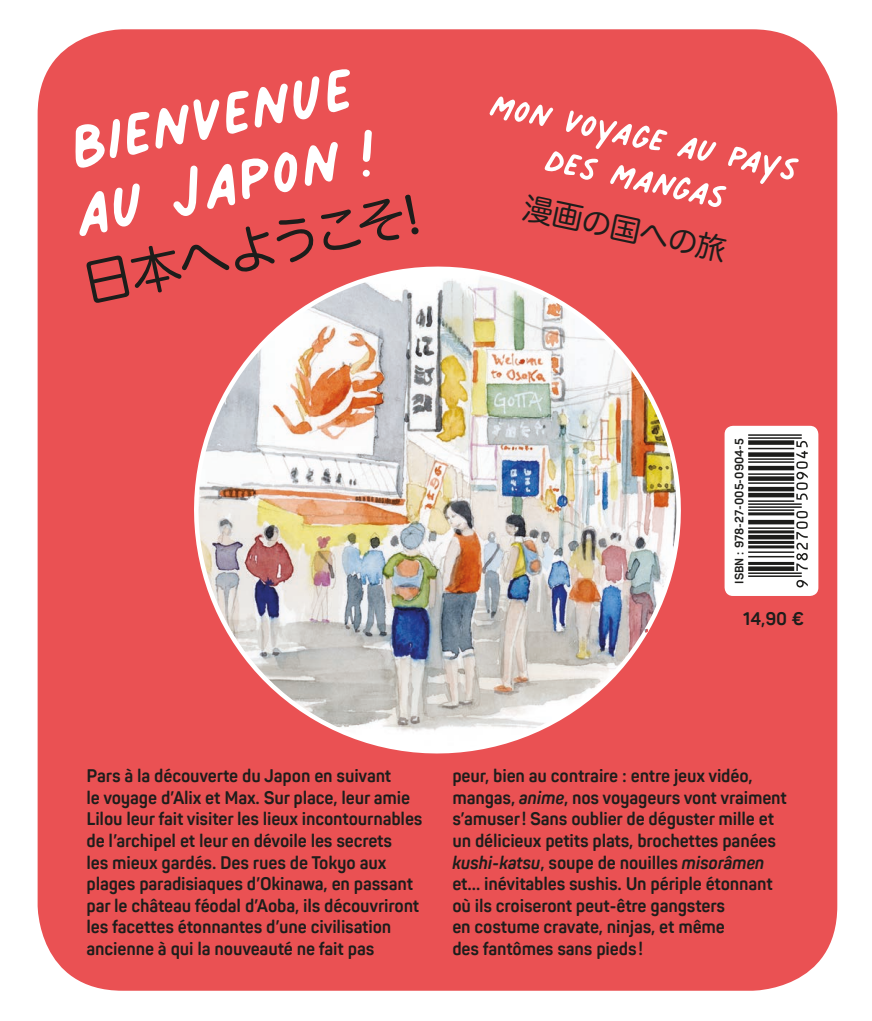
<style>
.page{position:relative;width:872px;height:1021px;background:#fff}
.page>*{position:absolute;margin:0;border:0;box-sizing:border-box;transform-origin:0 0}
.t1{font:127.5px "Palmer Lake Print";color:#fff}
.t2{font:67.5px "Palmer Lake Print";color:#fff}
.t3{font:51px "Hira Maru Pro W4";color:#1d1d1b}
.t4{font:30px "Hira Maru Pro W4";color:#1d1d1b}
.t5{font:700 18px/21.6px "Panton Narrow";letter-spacing:-.01em;color:#1d1d1b}
.t6{font:700 12px "Panton Narrow";color:#1d1d1b}
.s1{font-style:italic}
</style>
<div class="page">
<div style="left:38px;top:29px;width:799px;height:961px;background:#ea5153;border-radius:85px"></div>
<div style="left:724px;top:426px;width:94px;height:170px;background:#fff;border-radius:9px"></div>
<svg style="left:748px;top:434px;width:59px;height:153px"></svg>
<img style="left:194px;top:266px;width:487px;height:488px">
<h1 class="t1" style="left:58px;top:83px;width:288px;rotate:-12deg">Bienvenue</h1>
<h1 class="t1" style="left:61px;top:152px;width:310px;rotate:-12deg">au Japon !</h1>
<h3 class="t3" style="left:74px;top:241px;width:345px;rotate:-12deg">日本へようこそ!</h3>
<h2 class="t2" style="left:498px;top:71px;width:316px;rotate:12deg">mon voyage au pays</h2>
<h2 class="t2" style="left:553px;top:125px;width:185px;rotate:12deg">des mangas</h2>
<h3 class="t4" style="left:529px;top:182px;width:208px;rotate:12deg">漫画の国への旅</h3>
<p class="t6" style="left:731px;top:584px;width:147px;rotate:-90deg">ISBN : 978-27-005-0904-5</p>
<p class="t5" style="left:743px;top:607px;width:63px">14,90 €</p>
<p class="t5" style="left:87px;top:764px;width:337px">Pars à la découverte du Japon en suivant<br>le voyage d’Alix et Max. Sur place, leur amie Lilou leur fait visiter les lieux incontournables de l’archipel et leur en dévoile les secrets<br>les mieux gardés. Des rues de Tokyo aux plages paradisiaques d’Okinawa, en passant par le château féodal d’Aoba, ils découvriront les facettes étonnantes d’une civilisation ancienne à qui la nouveauté ne fait pas</p>
<p class="t5" style="left:452px;top:764px;width:336px">peur, bien au contraire : entre jeux vidéo, mangas, <span class="s1">anime</span>, nos voyageurs vont vraiment s’amuser! Sans oublier de déguster mille et un délicieux petits plats, brochettes panées <span class="s1">kushi-katsu</span>, soupe de nouilles <span class="s1">misorâmen </span>et… inévitables sushis. Un périple étonnant où ils croiseront peut-être gangsters<br>en costume cravate, ninjas, et même<br>des fantômes sans pieds !</p>
</div>
